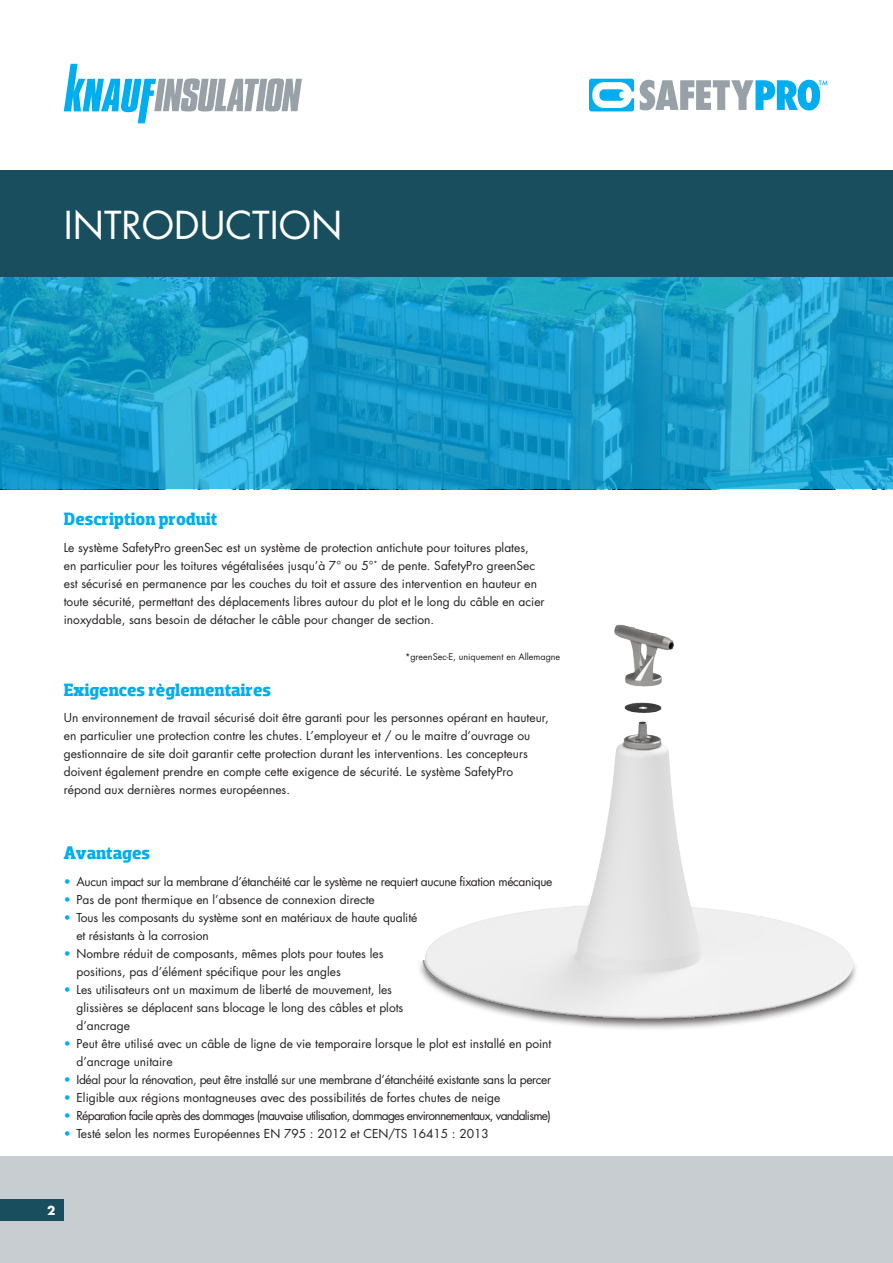
<style>
.page{position:relative;width:893px;height:1263px;background:#fff}
.page>*{position:absolute;margin:0;border:0;box-sizing:border-box;transform-origin:0 0}
.t1{font:37.5px "Futura KNAUF";color:#fff}
._1_intro_13pt_orange{font:700 18px "Dobra Slab W01";color:#00aeef}
._1_intro_13pt_orange-2{font:12px/18px "Futura KNAUF";color:#231f20}
._1_intro_13pt_orange-3{font:12px "Futura KNAUF";letter-spacing:-.03em;color:#231f20}
._1_intro_13pt_orange-4{font:12px "Futura KNAUF";letter-spacing:-.06em;color:#231f20}
.t2{font:700 12px "Futura KNAUF";color:#fff}
._1_intro_13pt_orange-5{font:9px "Futura KNAUF";color:#231f20}
.s1{color:#00aeef}
</style>
<div class="page">
<svg style="left:0;top:276px;width:893px;height:213px;background:#1a9dc8"></svg>
<hr style="left:892px;top:0;width:1px;height:276px;background:#c7cdd1">
<div style="left:0;top:170px;width:893px;height:106px;background:#184e5d"></div>
<div style="left:0;top:1157px;width:893px;height:106px;background:#c7cdd1"></div>
<div style="left:0;top:1199px;width:64px;height:21px;background:#184e5d"></div>
<svg style="left:640px;top:80px;width:188px;height:30px"></svg>
<svg style="left:589px;top:79px;width:45px;height:32px"></svg>
<svg style="left:64px;top:64px;width:238px;height:59px"></svg>
<img style="left:419px;top:624px;width:437px;height:405px">
<p class="t1" style="left:64px;top:201px;width:280px">INTRODUCTION</p>
<p class="_1_intro_13pt_orange" style="left:64px;top:509px;width:155px">Description produit</p>
<p class="_1_intro_13pt_orange-2" style="left:64px;top:538px;width:482px">Le système SafetyPro greenSec est un système de protection antichute pour toitures plates,<br>en particulier pour les toitures végétalisées jusqu’à 7° ou 5°<sup>*</sup> de pente. SafetyPro greenSec est sécurisé en permanence par les couches du toit et assure des intervention en hauteur en toute sécurité, permettant des déplacements libres autour du plot et le long du câble en acier inoxydable, sans besoin de détacher le câble pour changer de section.</p>
<p class="_1_intro_13pt_orange-5" style="left:405px;top:651px;width:157px">*greenSec-E, uniquement en Allemagne</p>
<p class="_1_intro_13pt_orange" style="left:64px;top:680px;width:209px">Exigences règlementaires</p>
<p class="_1_intro_13pt_orange-2" style="left:64px;top:709px;width:487px">Un environnement de travail sécurisé doit être garanti pour les personnes opérant en hauteur, en particulier une protection contre les chutes. L’employeur et / ou le maitre d’ouvrage ou gestionnaire de site doit garantir cette protection durant les interventions. Les concepteurs doivent également prendre en compte cette exigence de sécurité. Le système SafetyPro répond aux dernières normes européennes.</p>
<p class="_1_intro_13pt_orange" style="left:64px;top:843px;width:88px">Avantages</p>
<p class="_1_intro_13pt_orange-3" style="left:64px;top:873px;width:490px"><span class="s1">•</span> Aucun impact sur la membrane d’étanchéité car le système ne requiert aucune fixation mécanique</p>
<p class="_1_intro_13pt_orange-2" style="left:64px;top:890px;width:313px"><span class="s1">•</span> Pas de pont thermique en l’absence de connexion directe</p>
<p class="_1_intro_13pt_orange-2" style="left:77px;top:908px;width:342px;text-indent:-13px"><span class="s1">•</span> Tous les composants du système sont en matériaux de haute qualité et résistants à la corrosion</p>
<p class="_1_intro_13pt_orange-2" style="left:77px;top:944px;width:308px;text-indent:-13px"><span class="s1">•</span> Nombre réduit de composants, mêmes plots pour toutes les positions, pas d’élément spécifique pour les angles</p>
<p class="_1_intro_13pt_orange-2" style="left:77px;top:980px;width:328px;text-indent:-13px"><span class="s1">•</span> Les utilisateurs ont un maximum de liberté de mouvement, les glissières se déplacent sans blocage le long des câbles et plots d’ancrage</p>
<p class="_1_intro_13pt_orange-2" style="left:77px;top:1034px;width:476px;text-indent:-13px"><span class="s1">•</span> Peut être utilisé avec un câble de ligne de vie temporaire lorsque le plot est installé en point d’ancrage unitaire</p>
<p class="_1_intro_13pt_orange-3" style="left:64px;top:1071px;width:489px"><span class="s1">•</span> Idéal pour la rénovation, peut être installé sur une membrane d’étanchéité existante sans la percer</p>
<p class="_1_intro_13pt_orange-2" style="left:64px;top:1088px;width:438px"><span class="s1">•</span> Eligible aux régions montagneuses avec des possibilités de fortes chutes de neige</p>
<p class="_1_intro_13pt_orange-4" style="left:64px;top:1107px;width:489px"><span class="s1">•</span> Réparation facile après des dommages (mauvaise utilisation, dommages environnementaux, vandalisme)</p>
<p class="_1_intro_13pt_orange-2" style="left:64px;top:1124px;width:427px"><span class="s1">•</span> Testé selon les normes Européennes EN 795 : 2012 et CEN/TS 16415 : 2013</p>
<p class="t2" style="left:47px;top:1202px;width:10px">2</p>
</div>
